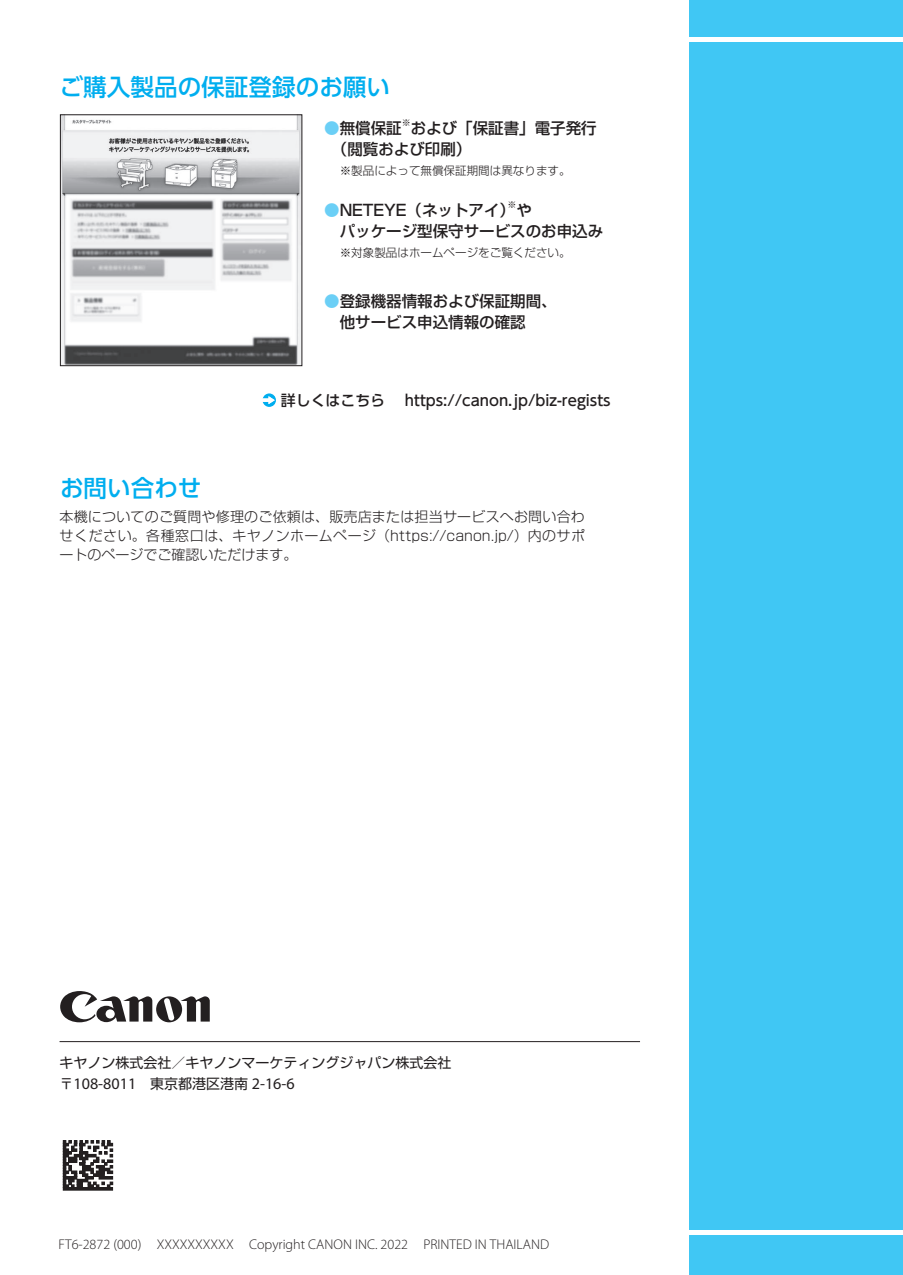
<style>
.page{position:relative;width:903px;height:1275px;background:#fff}
.page>*{position:absolute;margin:0;border:0;box-sizing:border-box;transform-origin:0 0}
.t1{font:500 23.62px "UD Shin Go Pro";color:#00aeef}
.t2{font:16.1px "Myriad Pro";color:#231f20}
.t3{font:500 15.58px/20.5px "Shin Go Pro";color:#231f20}
.t4{font:500 14.88px "UD Shin Go Pro";color:#231f20}
.t5{font:300 14.17px "Myriad Pro";color:#231f20}
.t6{font:300 14px/18.6px "Shin Go Pro";color:#231f20;text-align:justify}
.t7{font:14px "Shin Go Pro";color:#231f20}
.t8{font:300 11.55px "Shin Go Pro";color:#231f20}
.t9{font:500 9.1px "Shin Go Pro";color:#231f20}
.s1{color:#6bcff6}
.s2{font-family:"Shin Go Pro";font-size:14px}
</style>
<div class="page">
<div style="left:690px;top:0;width:213px;height:1275px;background:#40c7f4"></div>
<svg style="left:263px;top:393px;width:13px;height:14px"></svg>
<div style="left:0;top:37px;width:903px;height:5px;background:#fff"></div>
<div style="left:0;top:1230px;width:903px;height:5px;background:#fff"></div>
<img style="left:62px;top:116px;width:238px;height:248px">
<img style="left:65px;top:195px;width:232px;height:168px">
<div style="left:60px;top:114px;width:242px;height:252px;border:1px solid #231f20"></div>
<svg style="left:63px;top:1140px;width:50px;height:47px"></svg>
<div style="left:63px;top:1188px;width:50px;height:2px;border:1px solid #231f20"></div>
<hr style="left:60px;top:1041px;width:580px;height:1px;background:#231f20">
<svg style="left:60px;top:991px;width:150px;height:31px"></svg>
<h1 class="t1" style="left:60px;top:68px;width:332px">ご購入製品の保証登録のお願い</h1>
<p class="t3" style="left:324px;top:116px;width:79px"><span class="s1">●</span>無償保証</p>
<p class="t9" style="left:402px;top:115px;width:11px">※</p>
<p class="t3" style="left:332px;top:116px;width:266px;text-indent:79px">および「保証書」電子発行（閲覧および印刷）</p>
<p class="t8" style="left:340px;top:161px;width:232px">※製品によって無償保証期間は異なります。</p>
<p class="t3" style="left:324px;top:198px;width:209px"><span class="s1">●</span>NETEYE（ネットアイ）や</p>
<p class="t9" style="left:507px;top:197px;width:11px">※</p>
<p class="t3" style="left:340px;top:219px;width:265px">パッケージ型保守サービスのお申込み</p>
<p class="t8" style="left:340px;top:243px;width:232px">※対象製品はホームページをご覧ください。</p>
<p class="t3" style="left:340px;top:289px;width:219px;text-indent:-16px"><span class="s1">●</span>登録機器情報および保証期間、他サービス申込情報の確認</p>
<p class="t4" style="left:281px;top:388px;width:331px">詳しくはこちら 　https://canon.jp/biz-regists</p>
<h1 class="t1" style="left:60px;top:469px;width:143px">お問い合わせ</h1>
<p class="t6" style="left:60px;top:506px;width:527px">本機についてのご質問や修理のご依頼は、販売店または担当サービスへお問い合わせください。各種窓口は、キヤノンホームページ（https://canon.jp/）内のサポートのページでご確認いただけます。</p>
<p class="t7" style="left:60px;top:1052px;width:393px">キヤノン株式会社／キヤノンマーケティングジャパン株式会社</p>
<p class="t2" style="left:60px;top:1074px;width:237px"><span class="s2">〒</span>108-8011<span class="s2">　東京都港区港南</span> 2-16-6</p>
<p class="t5" style="left:59px;top:1236px;width:492px">FT6-2872 (000) XXXXXXXXXX Copyright CANON INC. 2022 PRINTED IN THAILAND</p>
</div>
